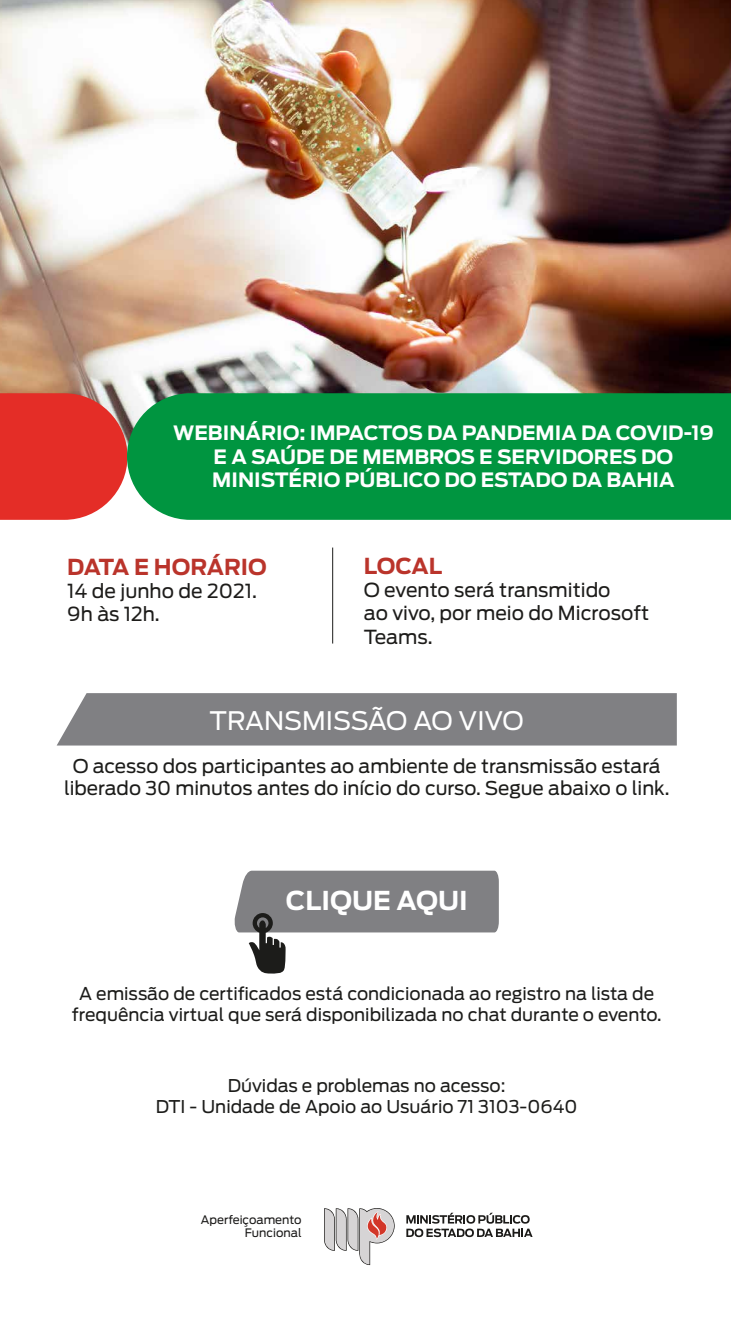
<style>
.page{position:relative;width:731px;height:1342px;background:#fff}
.page>*{position:absolute;margin:0;border:0;box-sizing:border-box;transform-origin:0 0}
.t1{font:700 25.81px "Antenna";color:#fff}
.t2{font:25.38px "Antenna";color:#fff}
.t3{font:700 21.88px "Antenna";color:#ba342b}
.t4{font:700 19.6px/23.5px "Antenna";color:#fff;text-align:center}
.t5{font:19.25px/23.1px "Antenna";color:#1d1c1a}
.t6{font:18.9px/22.7px "Antenna";color:#1c1c1a;text-align:center}
.t7{font:17.5px/21px "Antenna";color:#1c1c1a;text-align:center}
.t8{font:11.64px/13.1px "Antenna";color:#1b1a19;text-align:right}
</style>
<div class="page">
<svg style="left:324px;top:1208px;width:71px;height:57px"></svg>
<svg style="left:406px;top:1212px;width:126px;height:25px"></svg>
<div style="left:57px;top:693px;width:619px;height:52px;background:#808083"></div>
<svg style="left:234px;top:870px;width:265px;height:104px"></svg>
<img style="left:0;top:0;width:731px;height:393px">
<svg style="left:0;top:393px;width:127px;height:127px"></svg>
<div style="left:127px;top:393px;width:604px;height:127px;background:#009540"></div>
<p class="t4" style="left:173px;top:421px;width:542px">WEBINÁRIO: IMPACTOS DA PANDEMIA DA COVID-19<br>E A SAÚDE DE MEMBROS E SERVIDORES DO<br>MINISTÉRIO PÚBLICO DO ESTADO DA BAHIA</p>
<p class="t3" style="left:67px;top:554px;width:201px">DATA E HORÁRIO</p>
<p class="t5" style="left:67px;top:580px;width:191px">14 de junho de 2021.<br>9h às 12h.</p>
<p class="t3" style="left:364px;top:553px;width:80px">LOCAL</p>
<p class="t5" style="left:364px;top:579px;width:287px">O evento será transmitido<br>ao vivo, por meio do Microsoft<br>Teams.</p>
<h2 class="t2" style="left:209px;top:705px;width:316px">TRANSMISSÃO AO VIVO</h2>
<p class="t6" style="left:64px;top:754px;width:607px">O acesso dos participantes ao ambiente de transmissão estará liberado 30 minutos antes do início do curso. Segue abaixo o link.</p>
<h1 class="t1" style="left:286px;top:885px;width:183px">CLIQUE AQUI</h1>
<p class="t7" style="left:72px;top:983px;width:591px">A emissão de certificados está condicionada ao registro na lista de frequência virtual que será disponibilizada no chat durante o evento.</p>
<p class="t7" style="left:156px;top:1075px;width:423px">Dúvidas e problemas no acesso:<br>DTI - Unidade de Apoio ao Usuário 71 3103-0640</p>
<p class="t8" style="left:201px;top:1213px;width:102px">Aperfeiçoamento<br>Funcional</p>
</div>
